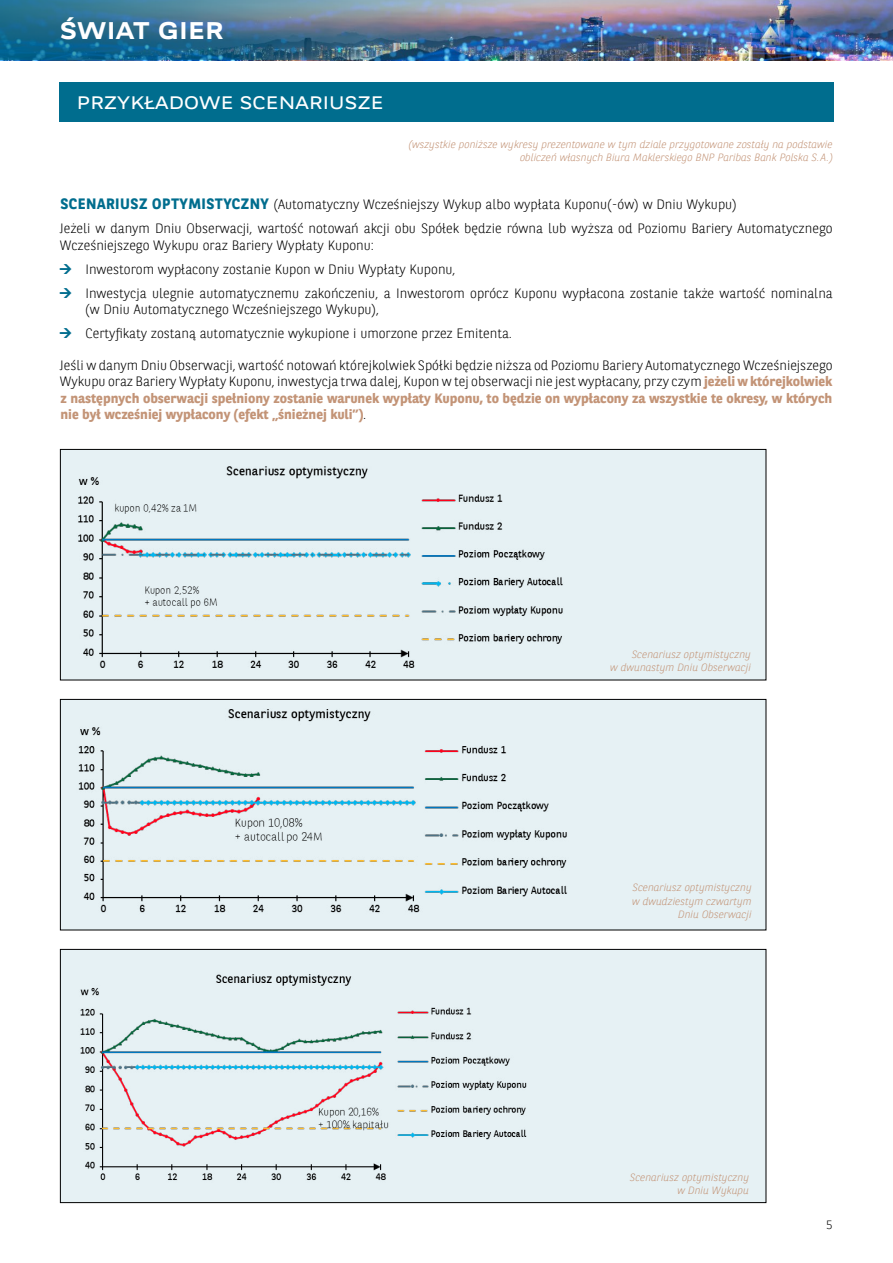
<style>
.page{position:relative;width:893px;height:1263px;background:#fff}
.page>*{position:absolute;margin:0;border:0;box-sizing:border-box;transform-origin:0 0}
.t1{font:700 24px "BNPP Expanded Sans";letter-spacing:.01em;color:#fff}
.t2{font:18px "BNPP Expanded Sans";letter-spacing:.01em;color:#fff}
.t3{font:300 13.5px/24px "BNPP Sans";color:#000}
.t4{font:300 12px "BNPP Sans";color:#000}
.t5{font:italic 300 10.5px/13.5px "BNPP Sans";color:#c39477;text-align:right}
.s1{font-weight:700;font-size:15px;color:#006d8e}
.s2{font-weight:700;color:#c39477}
</style>
<div class="page">
<img style="left:0;top:0;width:893px;height:60px">
<div style="left:59px;top:82px;width:774px;height:39px;background:#006d8e"></div>
<div style="left:60px;top:949px;width:706px;height:253px;background:#e6f1f4"></div>
<div style="left:60px;top:949px;width:706px;height:254px;border:1px solid #000"></div>
<div style="left:60px;top:449px;width:706px;height:231px;background:#e6f1f4"></div>
<div style="left:60px;top:449px;width:706px;height:231px;border:1px solid #000"></div>
<img style="left:78px;top:466px;width:485px;height:202px">
<div style="left:60px;top:699px;width:706px;height:231px;background:#e6f1f4"></div>
<div style="left:60px;top:699px;width:706px;height:231px;border:1px solid #000"></div>
<img style="left:78px;top:709px;width:489px;height:204px">
<img style="left:80px;top:974px;width:447px;height:207px">
<h1 class="t1" style="left:60px;top:14px;width:165px">ŚWIAT GIER</h1>
<h2 class="t2" style="left:77px;top:90px;width:308px">PRZYKŁADOWE SCENARIUSZE</h2>
<p class="t5" style="left:408px;top:137px;width:426px">(wszystkie poniższe wykresy prezentowane w tym dziale przygotowane zostały na podstawie obliczeń własnych Biura Maklerskiego BNP Paribas Bank Polska S.A.)</p>
<p class="t3" style="left:60px;top:192px;width:774px"><span class="s1">SCENARIUSZ OPTYMISTYCZNY</span> (Automatyczny Wcześniejszy Wykup albo wypłata Kuponu(-ów) w Dniu Wykupu)<br>Jeżeli w danym Dniu Obserwacji, wartość notowań akcji obu Spółek będzie równa lub wyższa od Poziomu Bariery Automatycznego</p>
<p class="t3" style="left:85px;top:232px;width:749px;text-indent:-26px">Wcześniejszego Wykupu oraz Bariery Wypłaty Kuponu:<br>Inwestorom wypłacony zostanie Kupon w Dniu Wypłaty Kuponu,<br>Inwestycja ulegnie automatycznemu zakończeniu, a Inwestorom oprócz Kuponu wypłacona zostanie także wartość nominalna</p>
<p class="t3" style="left:85px;top:297px;width:428px">(w Dniu Automatycznego Wcześniejszego Wykupu),<br>Certyfikaty zostaną automatycznie wykupione i umorzone przez Emitenta.</p>
<p class="t3" style="left:60px;top:356px;width:774px;line-height:16.5px;text-align:justify">Jeśli w danym Dniu Obserwacji, wartość notowań którejkolwiek Spółki będzie niższa od Poziomu Bariery Automatycznego Wcześniejszego Wykupu oraz Bariery Wypłaty Kuponu, inwestycja trwa dalej, Kupon w tej obserwacji nie jest wypłacany, przy czym <span class="s2">jeżeli w którejkolwiek z następnych obserwacji spełniony zostanie warunek wypłaty Kuponu, to będzie on wypłacony za wszystkie te okresy, w których nie był wcześniej wypłacony (efekt „śnieżnej kuli”)</span>.</p>
<p class="t5" style="left:610px;top:647px;width:142px">Scenariusz optymistyczny<br>w dwunastym Dniu Obserwacji</p>
<p class="t5" style="left:632px;top:880px;width:121px">Scenariusz optymistyczny w dwudziestym czwartym<br>Dniu Obserwacji</p>
<p class="t5" style="left:630px;top:1170px;width:121px">Scenariusz optymistyczny w Dniu Wykupu</p>
<p class="t4" style="left:826px;top:1216px;width:8px">5</p>
</div>
